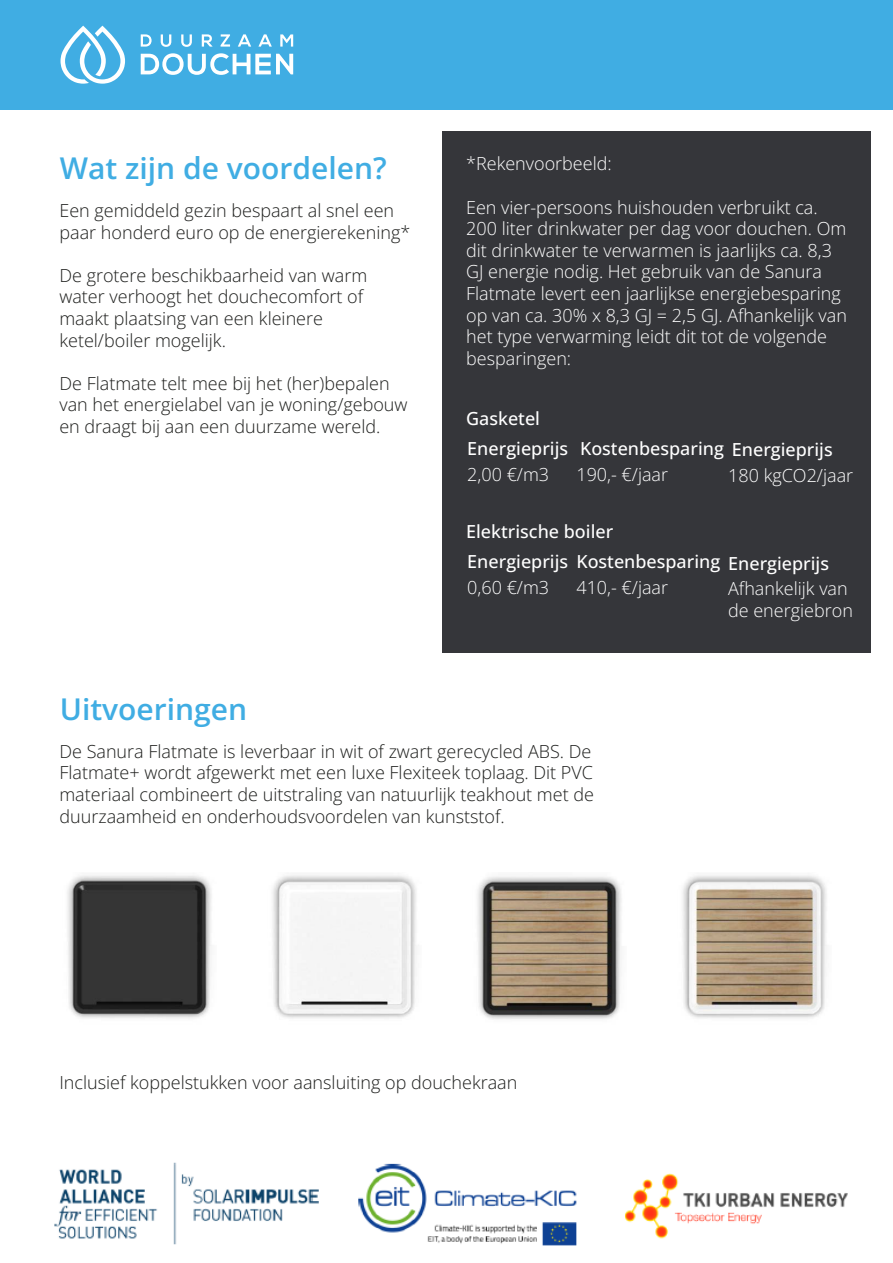
<style>
.page{position:relative;width:893px;height:1263px;background:#fff}
.page>*{position:absolute;margin:0;border:0;box-sizing:border-box;transform-origin:0 0}
.t1{font:600 30px "Open Sans";color:#40ade3}
.t2{font:300 18px/21.6px "Open Sans";color:#1d1e1c}
.t3{font:300 18px/21.6px "Open Sans";color:#fff}
.t4{font:500 18px "Open Sans";color:#fff}
</style>
<div class="page">
<div style="left:0;top:0;width:893px;height:109px;background:#40ade3"></div>
<svg style="left:61px;top:26px;width:64px;height:58px"></svg>
<svg style="left:141px;top:53px;width:152px;height:22px"></svg>
<svg style="left:141px;top:34px;width:152px;height:13px"></svg>
<div style="left:442px;top:131px;width:429px;height:522px;background:#35363a"></div>
<img style="left:272px;top:875px;width:144px;height:144px">
<img style="left:477px;top:876px;width:145px;height:143px">
<img style="left:67px;top:875px;width:145px;height:143px">
<img style="left:682px;top:875px;width:145px;height:143px">
<img style="left:54px;top:1162px;width:794px;height:84px">
<h1 class="t1" style="left:60px;top:147px;width:329px">Wat zijn de voordelen?</h1>
<p class="t2" style="left:59px;top:199px;width:352px">Een gemiddeld gezin bespaart al snel een paar honderd euro op de energierekening*</p>
<p class="t2" style="left:59px;top:264px;width:309px">De grotere beschikbaarheid van warm water verhoogt het douchecomfort of maakt plaatsing van een kleinere ketel/boiler mogelijk.</p>
<p class="t2" style="left:59px;top:372px;width:350px">De Flatmate telt mee bij het (her)bepalen van het energielabel van je woning/gebouw en draagt bij aan een duurzame wereld.</p>
<h1 class="t1" style="left:60px;top:688px;width:189px">Uitvoeringen</h1>
<p class="t3" style="left:466px;top:153px;width:147px">*Rekenvoorbeeld:</p>
<p class="t3" style="left:466px;top:196px;width:382px">Een vier-persoons huishouden verbruikt ca.<br>200 liter drinkwater per dag voor douchen. Om dit drinkwater te verwarmen is jaarlijks ca. 8,3<br>GJ energie nodig. Het gebruik van de Sanura Flatmate levert een jaarlijkse energiebesparing op van ca. 30% x 8,3 GJ = 2,5 GJ. Afhankelijk van het type verwarming leidt dit tot de volgende besparingen:</p>
<p class="t4" style="left:466px;top:406px;width:75px">Gasketel</p>
<p class="t4" style="left:467px;top:436px;width:367px">Energieprijs Kostenbesparing Energieprijs</p>
<p class="t3" style="left:467px;top:463px;width:83px">2,00 €/m3</p>
<p class="t3" style="left:576px;top:463px;width:93px">190,- €/jaar</p>
<p class="t3" style="left:728px;top:464px;width:127px">180 kgCO2/jaar</p>
<p class="t4" style="left:466px;top:519px;width:149px">Elektrische boiler</p>
<p class="t4" style="left:467px;top:549px;width:363px">Energieprijs Kostenbesparing Energieprijs</p>
<p class="t3" style="left:467px;top:576px;width:83px">0,60 €/m3</p>
<p class="t3" style="left:576px;top:576px;width:93px">410,- €/jaar</p>
<p class="t3" style="left:728px;top:578px;width:126px">Afhankelijk van de energiebron</p>
<p class="t2" style="left:59px;top:740px;width:536px">De Sanura Flatmate is leverbaar in wit of zwart gerecycled ABS. De Flatmate+ wordt afgewerkt met een luxe Flexiteek toplaag. Dit PVC materiaal combineert de uitstraling van natuurlijk teakhout met de duurzaamheid en onderhoudsvoordelen van kunststof.</p>
<p class="t2" style="left:59px;top:1071px;width:459px">Inclusief koppelstukken voor aansluiting op douchekraan</p>
</div>
